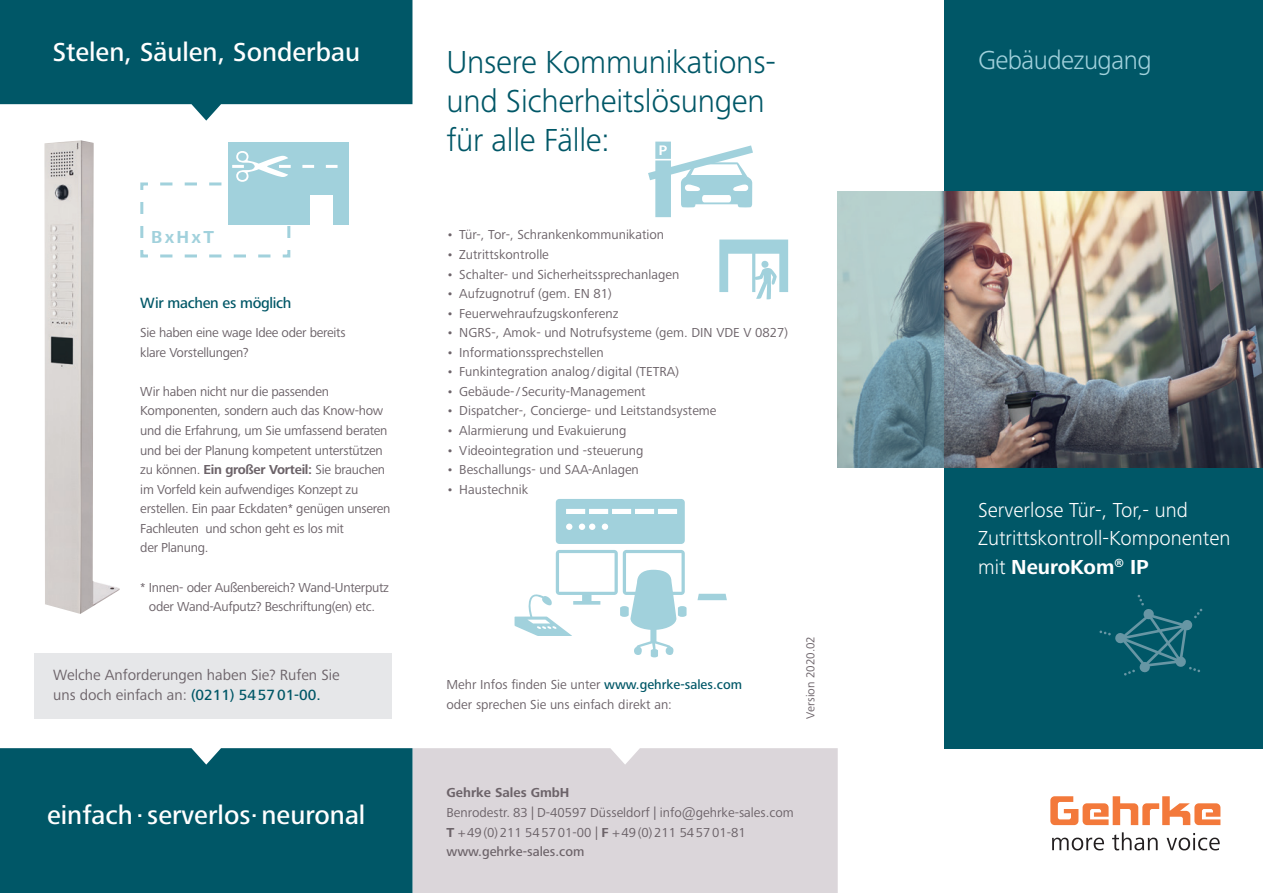
<style>
.page{position:relative;width:1263px;height:893px;background:#fff}
.page>*{position:absolute;margin:0;border:0;box-sizing:border-box;transform-origin:0 0}
.geh_fließtext{font:300 33px "Frutiger Next Pro";letter-spacing:-.01em;color:#005767}
.t1{font:500 27px "Frutiger Next Pro";color:#fff}
.geh_fließtext-2{font:300 27px "Frutiger Next Pro";letter-spacing:-.02em;color:#a1d1dc}
.t2{font:300 21px/28.5px "Frutiger Next Pro";color:#fff}
.t3{font:700 18px "Frutiger Next Pro";letter-spacing:.125em;color:#a1d1dc}
.geh_fließtext-3{font:15.3px/19.5px "Frutiger Next Pro";color:#6c6369}
.Zwischenüberschrift{font:500 15.3px "Frutiger Next Pro";letter-spacing:-.02em;color:#005767}
.geh_fließtext-4{font:13.5px "Frutiger Next Pro";color:#6c6369}
.Zwischenüberschrift-2{font:13.5px/19.5px "Frutiger Next Pro";letter-spacing:-.02em;color:#6c6369}
.geh_fließtext-5{font:500 13.5px "Frutiger Next Pro";color:#6c6369}
.geh_fließtext-6{font:700 13.5px "Frutiger Next Pro";color:#6c6369}
.t4{font:12px "Frutiger Next Pro";color:#6c6369}
.s1{font-weight:700}
.s2{font-weight:500;color:#005767}
</style>
<div class="page">
<svg style="left:0;top:0;width:412px;height:121px;background:#226d7b"></svg>
<div style="left:412px;top:748px;width:426px;height:145px;background:#dbd6da"></div>
<div style="left:944px;top:0;width:319px;height:748px;background:#005767"></div>
<svg style="left:1050px;top:796px;width:170px;height:29px"></svg>
<svg style="left:1052px;top:832px;width:168px;height:18px"></svg>
<div style="left:0;top:748px;width:412px;height:145px;background:#005767"></div>
<svg style="left:1099px;top:595px;width:103px;height:81px"></svg>
<div style="left:228px;top:143px;width:120px;height:82px;background:#a1d1dc"></div>
<svg style="left:140px;top:151px;width:198px;height:107px"></svg>
<img style="left:944px;top:191px;width:319px;height:277px">
<svg style="left:838px;top:191px;width:106px;height:277px;background:#8aa7ad"></svg>
<svg style="left:556px;top:499px;width:129px;height:45px;background:#abd6df"></svg>
<svg style="left:697px;top:594px;width:30px;height:6px"></svg>
<svg style="left:514px;top:550px;width:172px;height:107px"></svg>
<svg style="left:648px;top:142px;width:105px;height:75px"></svg>
<svg style="left:719px;top:240px;width:69px;height:60px"></svg>
<div style="left:34px;top:654px;width:357px;height:65px;background:#e6e7e9"></div>
<img style="left:44px;top:140px;width:76px;height:474px">
<p class="t1" style="left:52px;top:36px;width:309px">Stelen, Säulen, Sonderbau</p>
<p class="t3" style="left:151px;top:227px;width:64px">BxHxT</p>
<p class="Zwischenüberschrift" style="left:140px;top:294px;width:153px">Wir machen es möglich</p>
<p class="Zwischenüberschrift-2" style="left:140px;top:323px;width:207px">Sie haben eine wage Idee oder bereits klare Vorstellungen?</p>
<p class="Zwischenüberschrift-2" style="left:140px;top:382px;width:252px">Wir haben nicht nur die passenden Komponenten, sondern auch das Know-how und die Erfahrung, um Sie umfassend beraten und bei der Planung kompetent unterstützen zu können. <span class="s1">Ein großer Vorteil:</span> Sie brauchen im Vorfeld kein aufwendiges Konzept zu erstellen. Ein paar Eckdaten* genügen unseren Fachleuten und schon geht es los mit<br>der Planung.</p>
<p class="Zwischenüberschrift-2" style="left:140px;top:577px;width:250px;text-align:center">* Innen- oder Außenbereich? Wand-Unterputz oder Wand-Aufputz? Beschriftung(en) etc.</p>
<p class="geh_fließtext-3" style="left:53px;top:665px;width:288px">Welche Anforderungen haben Sie? Rufen Sie uns doch einfach an: <span class="s2">(0211) 545701-00.</span></p>
<p class="t1" style="left:47px;top:800px;width:320px">einfach· serverlos·neuronal</p>
<p class="geh_fließtext" style="left:446px;top:43px;width:331px">Unsere Kommunikations-</p>
<p class="geh_fließtext" style="left:446px;top:82px;width:320px">und Sicherheitslösungen</p>
<p class="geh_fließtext" style="left:446px;top:122px;width:165px">für alle Fälle:</p>
<p class="geh_fließtext-4" style="left:446px;top:227px;width:219px">• Tür-, Tor-, Schrankenkommunikation</p>
<p class="geh_fließtext-4" style="left:446px;top:247px;width:104px">• Zutrittskontrolle</p>
<p class="geh_fließtext-4" style="left:446px;top:266px;width:234px">• Schalter- und Sicherheitssprechanlagen</p>
<p class="geh_fließtext-4" style="left:446px;top:286px;width:167px">• Aufzugnotruf (gem. EN 81)</p>
<p class="geh_fließtext-4" style="left:446px;top:305px;width:173px">• Feuerwehraufzugskonferenz</p>
<p class="geh_fließtext-4" style="left:446px;top:325px;width:343px">• NGRS-, Amok- und Notrufsysteme (gem. DIN VDE V 0827)</p>
<p class="geh_fließtext-4" style="left:446px;top:345px;width:159px">• Informationssprechstellen</p>
<p class="geh_fließtext-4" style="left:446px;top:364px;width:234px">• Funkintegration analog/digital (TETRA)</p>
<p class="geh_fließtext-4" style="left:446px;top:384px;width:201px">• Gebäude-/ Security-Management</p>
<p class="geh_fließtext-4" style="left:446px;top:403px;width:272px">• Dispatcher-, Concierge- und Leitstandsysteme</p>
<p class="geh_fließtext-4" style="left:446px;top:423px;width:181px">• Alarmierung und Evakuierung</p>
<p class="geh_fließtext-4" style="left:446px;top:442px;width:198px">• Videointegration und -steuerung</p>
<p class="geh_fließtext-4" style="left:446px;top:462px;width:194px">• Beschallungs- und SAA-Anlagen</p>
<p class="geh_fließtext-4" style="left:446px;top:481px;width:83px">• Haustechnik</p>
<p class="geh_fließtext-4" style="left:446px;top:677px;width:297px">Mehr Infos finden Sie unter <span class="s2">www.gehrke-sales.com</span></p>
<p class="geh_fließtext-4" style="left:446px;top:697px;width:227px">oder sprechen Sie uns einfach direkt an:</p>
<p class="t4" style="left:803px;top:719px;width:84px;rotate:-90deg">Version 2020.02</p>
<p class="geh_fließtext-6" style="left:446px;top:785px;width:124px">Gehrke Sales GmbH</p>
<p class="geh_fließtext-4" style="left:446px;top:805px;width:349px">Benrodestr. 83 | D-40597 Düsseldorf | info@gehrke-sales.com</p>
<p class="geh_fließtext-4" style="left:446px;top:824px;width:301px"><span class="s1">T</span> +49(0)211 545701-00 | <span class="s1">F</span> +49(0)211 545701-81</p>
<p class="geh_fließtext-5" style="left:446px;top:844px;width:139px">www.gehrke-sales.com</p>
<p class="geh_fließtext-2" style="left:978px;top:45px;width:175px">Gebäudezugang</p>
<p class="t2" style="left:978px;top:496px;width:254px">Serverlose Tür-, Tor,- und<br>Zutrittskontroll-Komponenten mit <span class="s1">NeuroKom</span><sup>®</sup> <span class="s1">IP</span></p>
</div>
